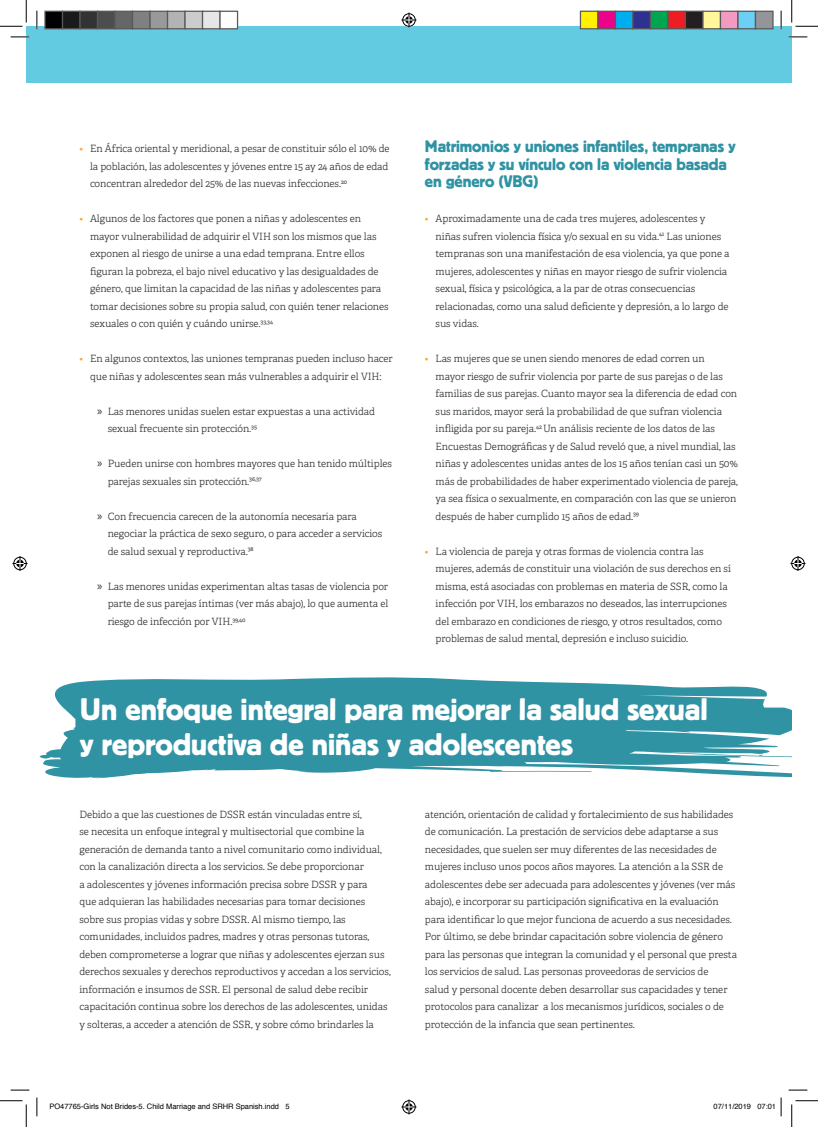
<style>
.page{position:relative;width:818px;height:1127px;background:#fff}
.page>*{position:absolute;margin:0;border:0;box-sizing:border-box;transform-origin:0 0}
.t1{font:32.5px/35px "Platz";color:#fff}
.t2{font:17.5px/17.5px "Platz";letter-spacing:-.005em;color:#2f93a4}
.t3{font:300 10px/17.5px "Adelle";letter-spacing:-.005em;color:#2a2e30}
.t4{font:7.5px "Helvetica";color:#000}
.s1{color:#faa631}
.s2{font-family:"Myriad Pro";font-weight:400;font-size:12.5px}
</style>
<div class="page">
<div style="left:26px;top:26px;width:766px;height:57px;background:#63cbe1"></div>
<svg style="left:39px;top:677px;width:753px;height:101px;fill:#2f93a4"></svg>
<svg style="left:11px;top:36px;width:18px;height:2px"></svg>
<svg style="left:788px;top:36px;width:19px;height:2px"></svg>
<svg style="left:11px;top:1089px;width:18px;height:1px"></svg>
<svg style="left:788px;top:1089px;width:19px;height:1px"></svg>
<svg style="left:36px;top:11px;width:2px;height:18px"></svg>
<svg style="left:36px;top:1097px;width:2px;height:18px"></svg>
<svg style="left:780px;top:11px;width:2px;height:18px"></svg>
<svg style="left:0;top:0;width:27px;height:27px"></svg>
<svg style="left:0;top:1100px;width:27px;height:26px"></svg>
<svg style="left:791px;top:0;width:27px;height:27px"></svg>
<svg style="left:791px;top:1100px;width:27px;height:26px"></svg>
<svg style="left:401px;top:13px;width:15px;height:15px"></svg>
<svg style="left:401px;top:1099px;width:15px;height:15px"></svg>
<svg style="left:13px;top:556px;width:15px;height:15px"></svg>
<svg style="left:790px;top:556px;width:15px;height:15px"></svg>
<div style="left:45px;top:11px;width:18px;height:18px;background:#000"></div>
<div style="left:44px;top:11px;width:19px;height:18px;border:1px solid #595959"></div>
<div style="left:63px;top:11px;width:17px;height:18px;background:#1a1a1a"></div>
<div style="left:62px;top:11px;width:19px;height:18px;border:1px solid #595959"></div>
<div style="left:80px;top:11px;width:18px;height:18px;background:#333"></div>
<div style="left:79px;top:11px;width:19px;height:18px;border:1px solid #595959"></div>
<div style="left:98px;top:11px;width:17px;height:18px;background:#4d4d4d"></div>
<div style="left:97px;top:11px;width:19px;height:18px;border:1px solid #595959"></div>
<div style="left:115px;top:11px;width:18px;height:18px;background:#666"></div>
<div style="left:114px;top:11px;width:19px;height:18px;border:1px solid #595959"></div>
<div style="left:133px;top:11px;width:17px;height:18px;background:#808080"></div>
<div style="left:132px;top:11px;width:19px;height:18px;border:1px solid #595959"></div>
<div style="left:150px;top:11px;width:18px;height:18px;background:#999"></div>
<div style="left:149px;top:11px;width:19px;height:18px;border:1px solid #595959"></div>
<div style="left:168px;top:11px;width:17px;height:18px;background:#b3b3b3"></div>
<div style="left:167px;top:11px;width:19px;height:18px;border:1px solid #595959"></div>
<div style="left:185px;top:11px;width:18px;height:18px;background:#ccc"></div>
<div style="left:184px;top:11px;width:19px;height:18px;border:1px solid #595959"></div>
<div style="left:203px;top:11px;width:17px;height:18px;background:#e6e6e6"></div>
<div style="left:202px;top:11px;width:19px;height:18px;border:1px solid #595959"></div>
<div style="left:220px;top:11px;width:18px;height:18px;background:#fff"></div>
<div style="left:219px;top:11px;width:19px;height:18px;border:1px solid #595959"></div>
<div style="left:580px;top:11px;width:18px;height:18px;background:#fff101"></div>
<div style="left:580px;top:11px;width:18px;height:18px;border:1px solid #595959"></div>
<div style="left:598px;top:11px;width:17px;height:18px;background:#ed028c"></div>
<div style="left:597px;top:11px;width:19px;height:18px;border:1px solid #595959"></div>
<div style="left:615px;top:11px;width:18px;height:18px;background:#00aeef"></div>
<div style="left:615px;top:11px;width:18px;height:18px;border:1px solid #595959"></div>
<div style="left:633px;top:11px;width:17px;height:18px;background:#2e3092"></div>
<div style="left:632px;top:11px;width:19px;height:18px;border:1px solid #595959"></div>
<div style="left:650px;top:11px;width:18px;height:18px;background:#00a54f"></div>
<div style="left:650px;top:11px;width:18px;height:18px;border:1px solid #595959"></div>
<div style="left:668px;top:11px;width:17px;height:18px;background:#ee1d23"></div>
<div style="left:667px;top:11px;width:19px;height:18px;border:1px solid #595959"></div>
<div style="left:685px;top:11px;width:18px;height:18px;background:#231f20"></div>
<div style="left:685px;top:11px;width:18px;height:18px;border:1px solid #595959"></div>
<div style="left:703px;top:11px;width:17px;height:18px;background:#fff79a"></div>
<div style="left:702px;top:11px;width:19px;height:18px;border:1px solid #595959"></div>
<div style="left:720px;top:11px;width:18px;height:18px;background:#f499c2"></div>
<div style="left:720px;top:11px;width:18px;height:18px;border:1px solid #595959"></div>
<div style="left:738px;top:11px;width:17px;height:18px;background:#6bcff6"></div>
<div style="left:737px;top:11px;width:19px;height:18px;border:1px solid #595959"></div>
<div style="left:755px;top:11px;width:18px;height:18px;background:#939598"></div>
<div style="left:755px;top:11px;width:18px;height:18px;border:1px solid #595959"></div>
<svg style="left:780px;top:1097px;width:2px;height:18px"></svg>
<p class="t3" style="left:90px;top:140px;width:301px;text-indent:-11px"><span class="s1">•</span> En África oriental y meridional, a pesar de constituir sólo el 10% de la población, las adolescentes y jóvenes entre 15 ay 24 años de edad concentran alrededor del 25% de las nuevas infecciones.<sup>20</sup></p>
<p class="t3" style="left:90px;top:210px;width:300px;text-indent:-11px"><span class="s1">•</span> Algunos de los factores que ponen a niñas y adolescentes en mayor vulnerabilidad de adquirir el VIH son los mismos que las exponen al riesgo de unirse a una edad temprana. Entre ellos figuran la pobreza, el bajo nivel educativo y las desigualdades de género, que limitan la capacidad de las niñas y adolescentes para tomar decisiones sobre su propia salud, con quién tener relaciones sexuales o con quién y cuándo unirse.<sup>33,34</sup></p>
<p class="t3" style="left:79px;top:350px;width:315px;text-align:center"><span class="s1">•</span> En algunos contextos, las uniones tempranas pueden incluso hacer que niñas y adolescentes sean más vulnerables a adquirir el VIH:</p>
<p class="t3" style="left:108px;top:402px;width:269px;text-indent:-11px"><span class="s2">»</span> Las menores unidas suelen estar expuestas a una actividad sexual frecuente sin protección.<sup>35</sup></p>
<p class="t3" style="left:108px;top:455px;width:286px;text-indent:-11px"><span class="s2">»</span> Pueden unirse con hombres mayores que han tenido múltiples parejas sexuales sin protección.<sup>36,37</sup></p>
<p class="t3" style="left:108px;top:507px;width:276px;text-indent:-11px"><span class="s2">»</span> Con frecuencia carecen de la autonomía necesaria para negociar la práctica de sexo seguro, o para acceder a servicios de salud sexual y reproductiva.<sup>38</sup></p>
<p class="t3" style="left:108px;top:577px;width:282px;text-align:justify;text-indent:-11px"><span class="s2">»</span> Las menores unidas experimentan altas tasas de violencia por parte de sus parejas íntimas (ver más abajo), lo que aumenta el riesgo de infección por VIH.<sup>39,40</sup></p>
<h2 class="t2" style="left:425px;top:137px;width:312px">Matrimonios y uniones infantiles, tempranas y forzadas y su vínculo con la violencia basada en género (VBG)</h2>
<p class="t3" style="left:436px;top:210px;width:296px;text-indent:-11px"><span class="s1">•</span> Aproximadamente una de cada tres mujeres, adolescentes y niñas sufren violencia física y/o sexual en su vida.<sup>41</sup> Las uniones tempranas son una manifestación de esa violencia, ya que pone a mujeres, adolescentes y niñas en mayor riesgo de sufrir violencia sexual, física y psicológica, a la par de otras consecuencias relacionadas, como una salud deficiente y depresión, a lo largo de sus vidas.</p>
<p class="t3" style="left:436px;top:350px;width:304px;text-indent:-11px"><span class="s1">•</span> Las mujeres que se unen siendo menores de edad corren un<br>mayor riesgo de sufrir violencia por parte de sus parejas o de las familias de sus parejas. Cuanto mayor sea la diferencia de edad con sus maridos, mayor será la probabilidad de que sufran violencia infligida por su pareja.<sup>42</sup> Un análisis reciente de los datos de las Encuestas Demográficas y de Salud reveló que, a nivel mundial, las niñas y adolescentes unidas antes de los 15 años tenían casi un 50% más de probabilidades de haber experimentado violencia de pareja, ya sea física o sexualmente, en comparación con las que se unieron después de haber cumplido 15 años de edad.<sup>39</sup></p>
<p class="t3" style="left:436px;top:542px;width:297px;text-indent:-11px"><span class="s1">•</span> La violencia de pareja y otras formas de violencia contra las mujeres, además de constituir una violación de sus derechos en sí misma, está asociadas con problemas en materia de SSR, como la infección por VIH, los embarazos no deseados, las interrupciones del embarazo en condiciones de riesgo, y otros resultados, como problemas de salud mental, depresión e incluso suicidio.</p>
<h1 class="t1" style="left:80px;top:691px;width:629px">Un enfoque integral para mejorar la salud sexual y reproductiva de niñas y adolescentes</h1>
<p class="t3" style="left:79px;top:805px;width:313px">Debido a que las cuestiones de DSSR están vinculadas entre sí,<br>se necesita un enfoque integral y multisectorial que combine la generación de demanda tanto a nivel comunitario como individual, con la canalización directa a los servicios. Se debe proporcionar<br>a adolescentes y jóvenes información precisa sobre DSSR y para<br>que adquieran las habilidades necesarias para tomar decisiones sobre sus propias vidas y sobre DSSR. Al mismo tiempo, las comunidades, incluidos padres, madres y otras personas tutoras, deben comprometerse a lograr que niñas y adolescentes ejerzan sus derechos sexuales y derechos reproductivos y accedan a los servicios, información e insumos de SSR. El personal de salud debe recibir capacitación continua sobre los derechos de las adolescentes, unidas y solteras, a acceder a atención de SSR, y sobre cómo brindarles la</p>
<p class="t3" style="left:425px;top:805px;width:314px">atención, orientación de calidad y fortalecimiento de sus habilidades de comunicación. La prestación de servicios debe adaptarse a sus necesidades, que suelen ser muy diferentes de las necesidades de mujeres incluso unos pocos años mayores. La atención a la SSR de adolescentes debe ser adecuada para adolescentes y jóvenes (ver más abajo), e incorporar su participación significativa en la evaluación para identificar lo que mejor funciona de acuerdo a sus necesidades.<br>Por último, se debe brindar capacitación sobre violencia de género para las personas que integran la comunidad y el personal que presta los servicios de salud. Las personas proveedoras de servicios de<br>salud y personal docente deben desarrollar sus capacidades y tener protocolos para canalizar a los mecanismos jurídicos, sociales o de protección de la infancia que sean pertinentes.</p>
<p class="t4" style="left:49px;top:1100px;width:242px">PO47765-Girls Not Brides-5. Child Marriage and SRHR Spanish.indd 5</p>
<p class="t4" style="left:713px;top:1100px;width:64px">07/11/2019 07:01</p>
</div>
